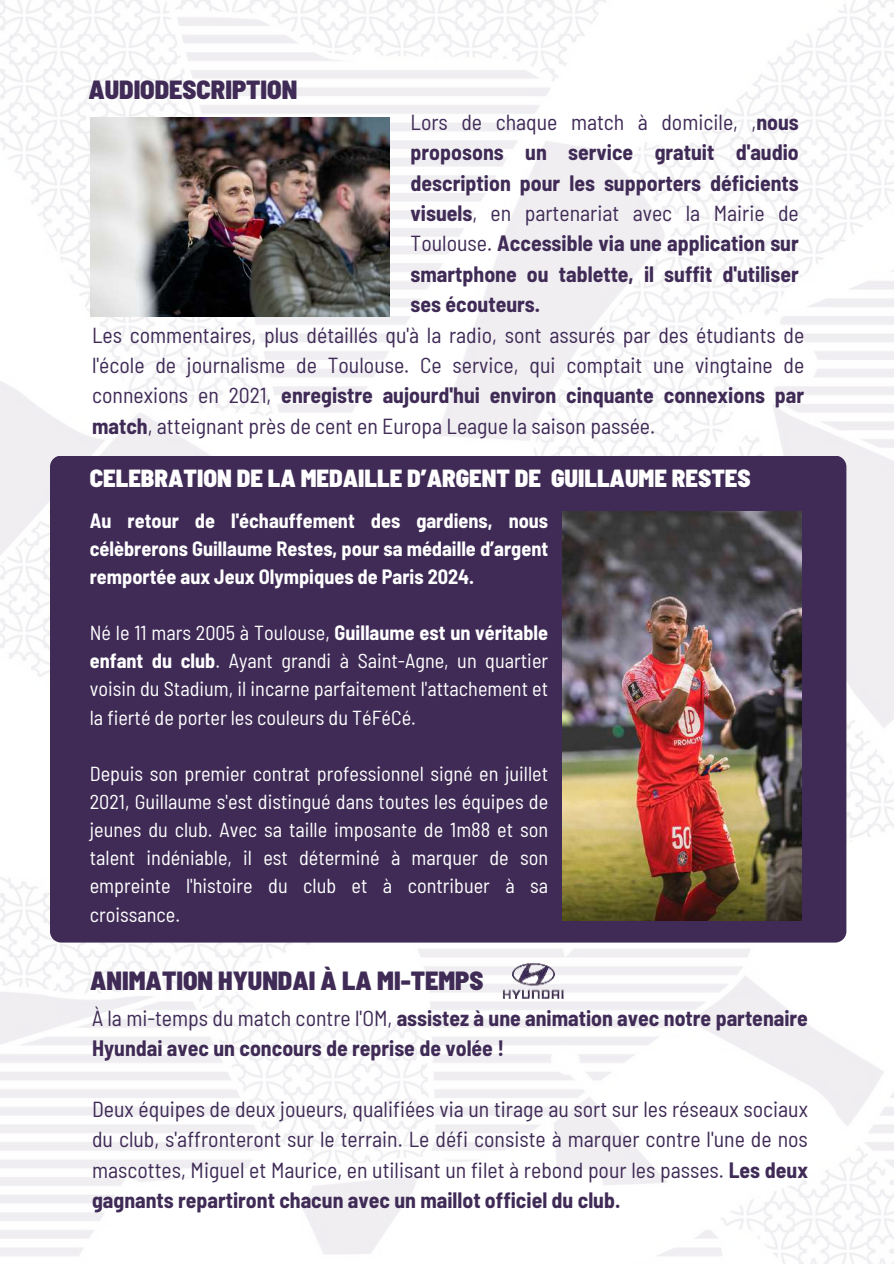
<style>
.page{position:relative;width:894px;height:1264px;background:#fff}
.page>*{position:absolute;margin:0;border:0;box-sizing:border-box;transform-origin:0 0}
.t1{font:900 semi-condensed 26.25px "Barlow";color:#3f2b56}
.t2{font:900 semi-condensed 24.75px "Barlow";color:#fff}
.t3{font:semi-condensed 21.75px/30.3px "Barlow";color:#3f2b56;text-align:justify}
.t4{font:700 semi-condensed 21.75px/30.3px "Barlow";color:#3f2b56;text-align:justify}
.t5{font:semi-condensed 20.25px/28.2px "Barlow";color:#fff;text-align:justify}
.t6{font:700 semi-condensed 20.25px/28.2px "Barlow";color:#fff;text-align:justify}
.s1{font-weight:400}
.s2{font-weight:700}
</style>
<div class="page">
<img style="left:0;top:0;width:893px;height:1263px">
<img style="left:90px;top:117px;width:299px;height:199px">
<div style="left:50px;top:455px;width:796px;height:487px;background:#3f2b56;border-radius:11px"></div>
<img style="left:562px;top:511px;width:239px;height:409px">
<img style="left:492px;top:951px;width:81px;height:58px">
<p class="t1" style="left:88px;top:72px;width:210px">AUDIODESCRIPTION</p>
<p class="t4" style="left:410px;top:106px;width:389px"><span class="s1">Lors de chaque match à domicile, ,</span>nous proposons un service gratuit d'audio description pour les supporters déficients visuels<span class="s1">, en partenariat avec la Mairie de Toulouse.</span> Accessible via une application sur smartphone ou tablette, il suffit d'utiliser ses écouteurs.</p>
<p class="t3" style="left:92px;top:319px;width:713px">Les commentaires, plus détaillés qu'à la radio, sont assurés par des étudiants de l'école de journalisme de Toulouse. Ce service, qui comptait une vingtaine de connexions en 2021, <span class="s2">enregistre aujourd'hui environ cinquante connexions par match</span>, atteignant près de cent en Europa League la saison passée.</p>
<p class="t2" style="left:90px;top:462px;width:662px">CELEBRATION DE LA MEDAILLE D’ARGENT DE GUILLAUME RESTES</p>
<p class="t6" style="left:90px;top:505px;width:459px">Au retour de l'échauffement des gardiens, nous célèbrerons Guillaume Restes, pour sa médaille d’argent remportée aux Jeux Olympiques de Paris 2024.</p>
<p class="t5" style="left:90px;top:618px;width:460px">Né le 11 mars 2005 à Toulouse, <span class="s2">Guillaume est un véritable enfant du club</span>. Ayant grandi à Saint-Agne, un quartier voisin du Stadium, il incarne parfaitement l'attachement et la fierté de porter les couleurs du TéFéCé.</p>
<p class="t5" style="left:90px;top:758px;width:459px">Depuis son premier contrat professionnel signé en juillet 2021, Guillaume s'est distingué dans toutes les équipes de jeunes du club. Avec sa taille imposante de 1m88 et son talent indéniable, il est déterminé à marquer de son empreinte l'histoire du club et à contribuer à sa croissance.</p>
<p class="t1" style="left:90px;top:964px;width:394px">ANIMATION HYUNDAI À LA MI-TEMPS</p>
<p class="t4" style="left:92px;top:1001px;width:717px"><span class="s1">À la mi-temps du match contre l'OM,</span> assistez à une animation avec notre partenaire<br>Hyundai avec un concours de reprise de volée !</p>
<p class="t3" style="left:92px;top:1093px;width:717px">Deux équipes de deux joueurs, qualifiées via un tirage au sort sur les réseaux sociaux du club, s'affronteront sur le terrain. Le défi consiste à marquer contre l'une de nos mascottes, Miguel et Maurice, en utilisant un filet à rebond pour les passes. <span class="s2">Les deux gagnants repartiront chacun avec un maillot officiel du club.</span></p>
</div>
